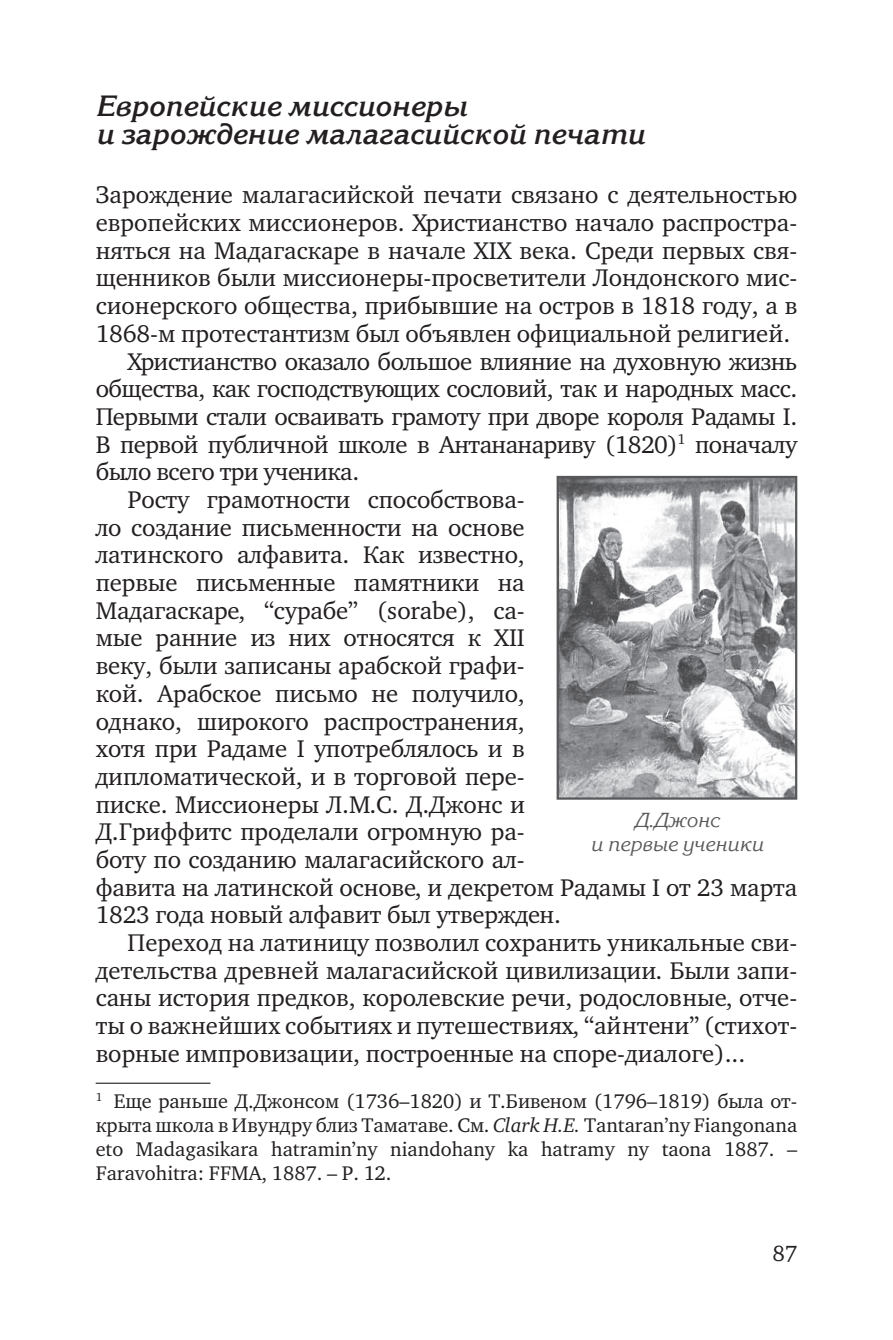
<style>
.page{position:relative;width:893px;height:1340px;background:#fff}
.page>*{position:absolute;margin:0;border:0;box-sizing:border-box;transform-origin:0 0}
.t1{font:italic 700 29.25px/27.7px "Korinna C";color:#231f20}
.t2{font:24.75px "Charter C";letter-spacing:-.005em;color:#231f20}
.t3{font:22.5px "Charter C";color:#231f20}
.t4{font:20.25px/24.3px "Charter C";color:#231f20;text-align:justify}
.t5{font:italic 20.25px/24.8px "Korinna C";color:#57585a;text-align:center}
.s1{font-style:italic}
</style>
<div class="page">
<hr style="left:96px;top:1082px;width:114px;height:1px;background:#231f20">
<img style="left:560px;top:479px;width:234px;height:317px">
<div style="left:557px;top:476px;width:240px;height:323px;border:2px solid #57585a"></div>
<p class="t1" style="left:96px;top:95px;width:550px">Европейские миссионеры<br>и зарождение малагасийской печати</p>
<p class="t2" style="left:96px;top:185px;width:703px">Зарождение малагасийской печати связано с деятельностью</p>
<p class="t2" style="left:96px;top:212px;width:703px">европейских миссионеров. Христианство начало распростра-</p>
<p class="t2" style="left:96px;top:240px;width:703px">няться на Мадагаскаре в начале XIX века. Среди первых свя-</p>
<p class="t2" style="left:96px;top:268px;width:703px">щенников были миссионеры-просветители Лондонского мис-</p>
<p class="t2" style="left:96px;top:296px;width:703px">сионерского общества, прибывшие на остров в 1818 году, а в</p>
<p class="t2" style="left:96px;top:323px;width:696px">1868-м протестантизм был объявлен официальной религией.</p>
<p class="t2" style="left:128px;top:351px;width:671px">Христианство оказало большое влияние на духовную жизнь</p>
<p class="t2" style="left:96px;top:379px;width:703px">общества, как господствующих сословий, так и народных масс.</p>
<p class="t2" style="left:96px;top:406px;width:703px">Первыми стали осваивать грамоту при дворе короля Радамы I.</p>
<p class="t2" style="left:96px;top:434px;width:703px">В первой публичной школе в Антананариву (1820)<sup>1</sup> поначалу</p>
<p class="t2" style="left:96px;top:462px;width:265px">было всего три ученика.</p>
<p class="t2" style="left:128px;top:489px;width:399px">Росту грамотности способствова-</p>
<p class="t2" style="left:96px;top:517px;width:430px">ло создание письменности на основе</p>
<p class="t2" style="left:96px;top:545px;width:431px">латинского алфавита. Как известно,</p>
<p class="t2" style="left:96px;top:572px;width:431px">первые письменные памятники на</p>
<p class="t2" style="left:96px;top:600px;width:430px">Мадагаскаре, “сурабе” (sorabe), са-</p>
<p class="t2" style="left:96px;top:628px;width:431px">мые ранние из них относятся к XII</p>
<p class="t2" style="left:96px;top:655px;width:430px">веку, были записаны арабской графи-</p>
<p class="t2" style="left:96px;top:683px;width:431px">кой. Арабское письмо не получило,</p>
<p class="t2" style="left:96px;top:711px;width:431px">однако, широкого распространения,</p>
<p class="t2" style="left:96px;top:738px;width:431px">хотя при Радаме I употреблялось и в</p>
<p class="t2" style="left:96px;top:766px;width:431px">дипломатической, и в торговой пере-</p>
<p class="t2" style="left:96px;top:794px;width:431px">писке. Миссионеры Л.М.С. Д.Джонс и</p>
<p class="t2" style="left:96px;top:821px;width:430px">Д.Гриффитс проделали огромную ра-</p>
<p class="t2" style="left:96px;top:849px;width:431px">боту по созданию малагасийского ал-</p>
<p class="t2" style="left:96px;top:877px;width:703px">фавита на латинской основе, и декретом Радамы I от 23 марта</p>
<p class="t2" style="left:96px;top:904px;width:467px">1823 года новый алфавит был утверж ден.</p>
<p class="t2" style="left:128px;top:932px;width:671px">Переход на латиницу позволил сохранить уникальные сви-</p>
<p class="t2" style="left:96px;top:960px;width:703px">детельства древней малагасийской цивилизации. Были запи-</p>
<p class="t2" style="left:96px;top:987px;width:703px">саны история предков, королевские речи, родословные, отче-</p>
<p class="t2" style="left:96px;top:1015px;width:703px">ты о важнейших событиях и путешествиях, “айнтени” (стихот-</p>
<p class="t2" style="left:96px;top:1043px;width:651px">ворные импровизации, построенные на споре-диалоге)...</p>
<p class="t4" style="left:96px;top:1090px;width:703px"><sup>1</sup> Еще раньше Д.Джонсом (1736–1820) и Т.Бивеном (1796–1819) была от&shy;крыта школа в Ивундру близ Таматаве. См. <span class="s1">Clark H.E.</span> Tantaran’ny Fiangonana eto Madagasikara hatramin’ny niandohany ka hatramy ny taona 1887. – Faravohitra: FFMA, 1887. – P. 12.</p>
<p class="t5" style="left:591px;top:809px;width:174px">Д.Джонс<br>и первые ученики</p>
<p class="t3" style="left:773px;top:1243px;width:26px">87</p>
</div>
